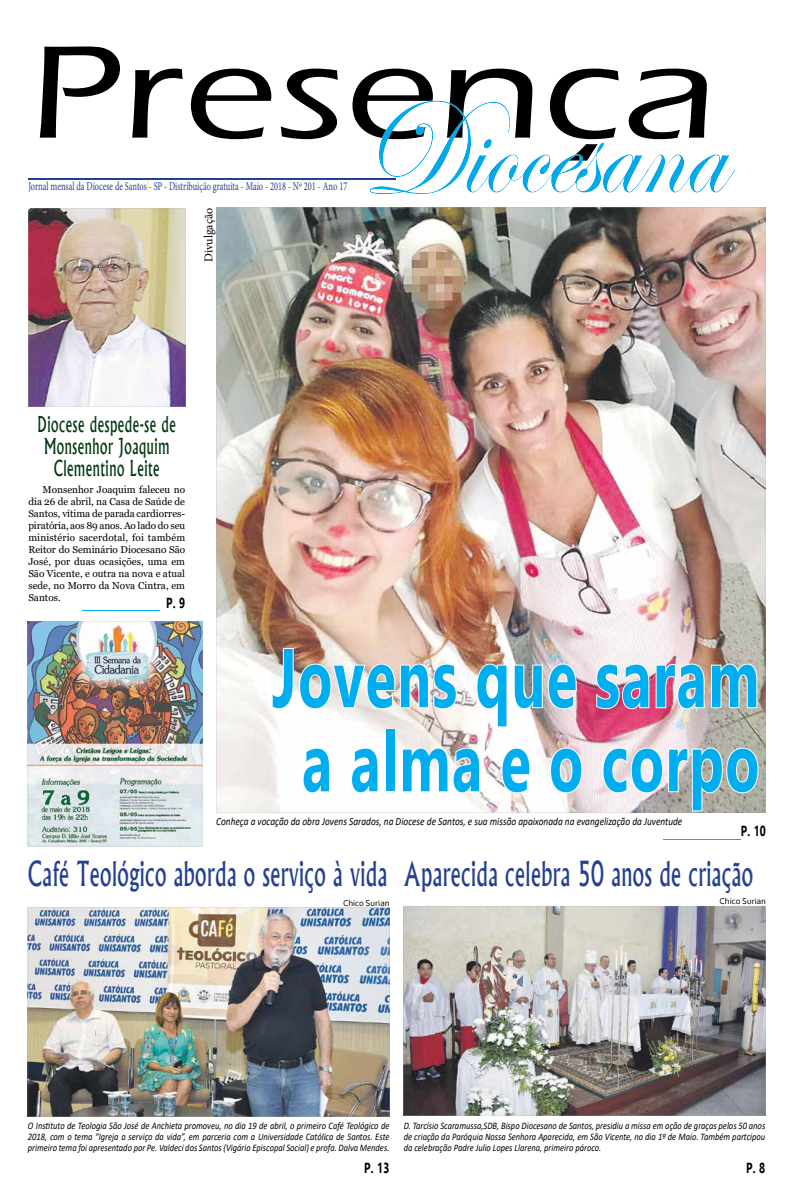
<style>
.page{position:relative;width:794px;height:1191px;background:#fff}
.page>*{position:absolute;margin:0;border:0;box-sizing:border-box;transform-origin:0 0}
.t1{font:500 136.6px "Eras ITC";color:#000;scale:1.27 1}
.t2{font:700 83.2px/84px "Ebrima";letter-spacing:.025em;color:#00aeef;text-align:center;scale:.67 1}
.t3{font:500 33px "Albertus";letter-spacing:.025em;color:#25408f;scale:.62 1}
.t4{font:500 21px/22px "Albertus";letter-spacing:.045em;color:#00370f;text-align:center;scale:.63 1}
.t5{font:700 14.6px "Ebrima";color:#000;scale:.72 1}
.t6{font:12px "Minion Pro";color:#25408f;scale:.7 1}
.t7{font:12px "Minion Pro";color:#000}
.t8{font:italic 11px "Calibri";color:#000;scale:.85 1}
.t9{font:italic 10px/11px "Calibri";color:#000;text-align:justify;scale:.85 1}
.t10{font:10px/12px "Georgia";color:#000;text-align:justify}
.t11{font:9px "Corbel";color:#000}
</style>
<div class="page">
<hr style="left:28px;top:178px;width:217px;height:1px;background:#25408f">
<hr style="left:28px;top:179px;width:217px;height:1px;background:#25408f">
<svg style="left:147px;top:180px;width:2px;height:11px"></svg>
<img style="left:369px;top:154px;width:366px;height:40px">
<img style="left:369px;top:100px;width:338px;height:61px">
<hr style="left:246px;top:178px;width:150px;height:1px;background:#25408f">
<hr style="left:246px;top:179px;width:150px;height:1px;background:#25408f">
<img style="left:28px;top:907px;width:361px;height:209px">
<img style="left:403px;top:906px;width:362px;height:209px">
<img style="left:28px;top:208px;width:157px;height:199px">
<hr style="left:82px;top:610px;width:78px;height:1px;background:#00aeef">
<img style="left:28px;top:621px;width:174px;height:226px">
<img style="left:216px;top:208px;width:549px;height:605px">
<img style="left:271px;top:647px;width:187px;height:63px">
<svg style="left:475px;top:662px;width:102px;height:66px"></svg>
<img style="left:595px;top:662px;width:163px;height:48px">
<svg style="left:302px;top:746px;width:29px;height:48px"></svg>
<svg style="left:350px;top:746px;width:29px;height:48px"></svg>
<svg style="left:401px;top:746px;width:80px;height:48px"></svg>
<svg style="left:500px;top:746px;width:31px;height:48px"></svg>
<svg style="left:549px;top:746px;width:34px;height:48px"></svg>
<svg style="left:601px;top:746px;width:158px;height:66px"></svg>
<hr style="left:662px;top:838px;width:78px;height:1px;background:#00aeef">
<h1 class="t1" style="left:28px;top:16px;width:544px">Presença</h1>
<p class="t6" style="left:28px;top:178px;width:457px">Jornal mensal da Diocese de Santos - SP - Distribuição gratuita - Maio - 2018 - Nº 201 - Ano 17</p>
<p class="t7" style="left:201px;top:262px;width:56px;rotate:-90deg">Divulgação</p>
<h3 class="t4" style="left:37px;top:413px;width:221px">Diocese despede-se de<br>Monsenhor Joaquim<br>Clementino Leite</h3>
<p class="t10" style="left:28px;top:484px;width:158px;text-indent:14px">Monsenhor Joaquim faleceu no dia 26 de abril, na Casa de Saúde de Santos, vítima de parada cardiorres&shy;piratória, aos 89 anos. Ao lado do seu ministério sacerdotal, foi também Reitor do Seminário Diocesano São José, por duas ocasições, uma em São Vicente, e outra na nova e atual sede, no Morro da Nova Cintra, em Santos.</p>
<h3 class="t5" style="left:166px;top:591px;width:28px">P. 9</h3>
<h2 class="t2" style="left:272px;top:633px;width:729px">Jovens que saram a alma e o corpo</h2>
<p class="t8" style="left:216px;top:813px;width:550px">Conheça a vocação da obra Jovens Sarados, na Diocese de Santos, e sua missão apaixonada na evangelização da Juventude</p>
<h3 class="t5" style="left:740px;top:820px;width:37px">P. 10</h3>
<h3 class="t3" style="left:404px;top:853px;width:564px">Aparecida celebra 50 anos de criação</h3>
<h3 class="t3" style="left:28px;top:853px;width:581px">Café Teológico aborda o serviço à vida</h3>
<p class="t11" style="left:343px;top:897px;width:48px">Chico Surian</p>
<p class="t11" style="left:719px;top:895px;width:48px">Chico Surian</p>
<p class="t9" style="left:28px;top:1119px;width:427px">O Instituto de Teologia São José de Anchieta promoveu, no dia 19 de abril, o primeiro Café Teológico de 2018, com o tema “Igreja a serviço da vida”, em parceria com a Universidade Católica de Santos. Este primeiro tema foi apresentado por Pe. Valdeci dos Santos (Vigário Episcopal Social) e profa. Dalva Mendes.</p>
<h3 class="t5" style="left:364px;top:1157px;width:37px">P. 13</h3>
<h3 class="t5" style="left:746px;top:1157px;width:28px">P. 8</h3>
<p class="t9" style="left:404px;top:1119px;width:427px">D. Tarcísio Scaramussa,SDB, Bispo Diocesano de Santos, presidiu a missa em ação de graças pelos 50 anos de criação da Paróquia Nossa Senhora Aparecida, em São Vicente, no dia 1º de Maio. Também partcipou da celebração Padre Julio Lopes Llarena, primeiro pároco.</p>
</div>
